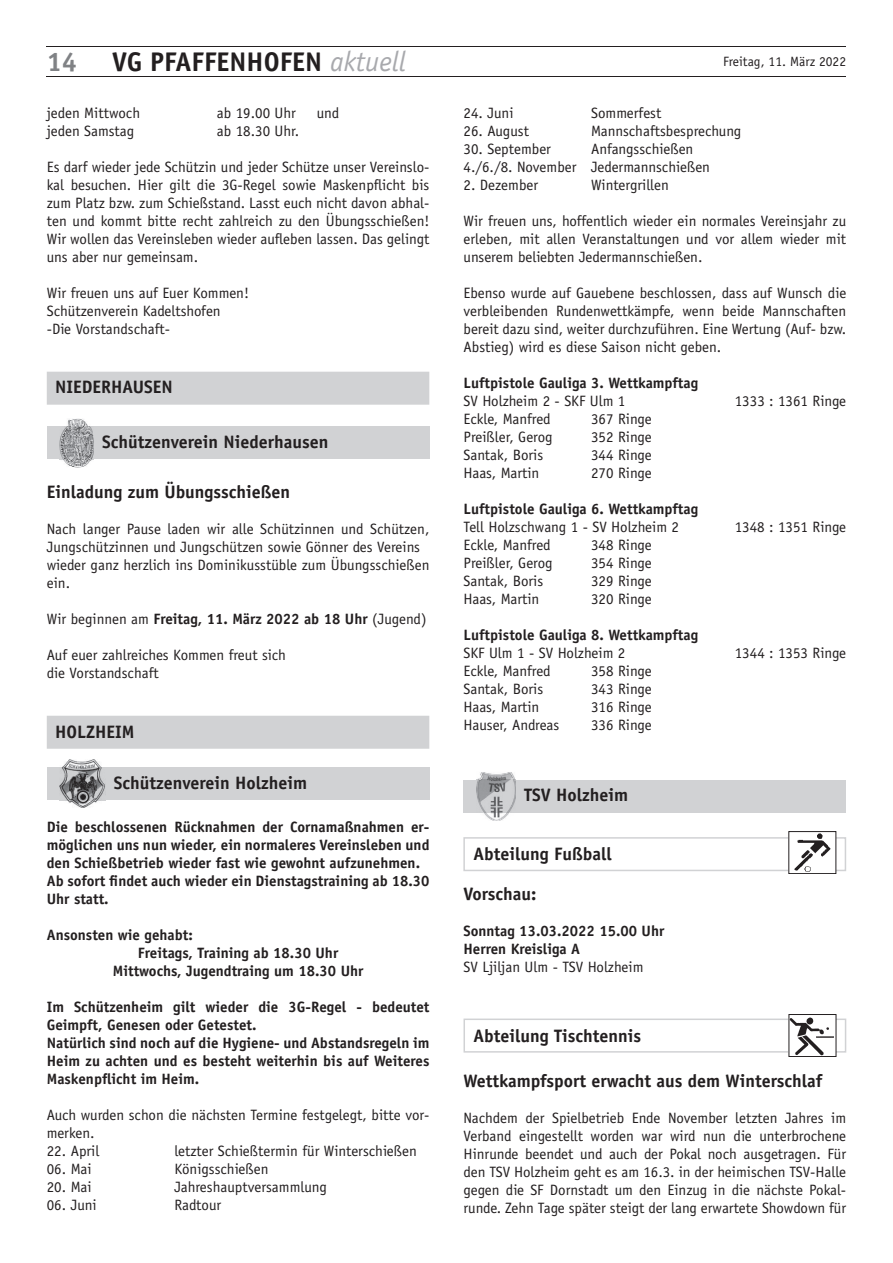
<style>
.page{position:relative;width:893px;height:1263px;background:#fff}
.page>*{position:absolute;margin:0;border:0;box-sizing:border-box;transform-origin:0 0}
.t1{font:700 27px "Officina Sans";color:#231f20}
.t2{font:700 27px "Officina Sans";color:#808285}
.t3{font:700 18px/39.6px "Officina Sans";color:#231f20}
.t4{font:15px/18px "Officina Sans";color:#231f20}
.t5{font:700 15px/18px "Officina Sans";color:#231f20}
.t6{font:13.5px "Officina Sans";color:#231f20}
.s1{font-weight:400;font-style:italic;font-size:28.35px;color:#a8a9ad}
.s2{font-weight:400}
</style>
<div class="page">
<hr style="left:47px;top:76px;width:799px;height:1px;background:#231f20">
<hr style="left:47px;top:47px;width:799px;height:1px;background:#231f20">
<div style="left:47px;top:372px;width:382px;height:33px;background:#d1d2d4"></div>
<div style="left:47px;top:426px;width:382px;height:33px;background:#d1d2d4"></div>
<img style="left:60px;top:418px;width:34px;height:49px">
<img style="left:60px;top:426px;width:34px;height:33px">
<div style="left:47px;top:716px;width:382px;height:33px;background:#d1d2d4"></div>
<div style="left:47px;top:767px;width:382px;height:33px;background:#d1d2d4"></div>
<img style="left:60px;top:759px;width:45px;height:49px">
<img style="left:60px;top:767px;width:45px;height:33px">
<div style="left:463px;top:779px;width:383px;height:33px;background:#d1d2d4"></div>
<img style="left:477px;top:772px;width:39px;height:49px">
<img style="left:477px;top:779px;width:39px;height:33px">
<div style="left:463px;top:837px;width:383px;height:34px;border:2px solid #d1d2d4"></div>
<div style="left:789px;top:831px;width:47px;height:42px;background:#fff"></div>
<img style="left:795px;top:833px;width:35px;height:39px">
<div style="left:788px;top:831px;width:48px;height:43px;border:1px solid #231f20"></div>
<div style="left:463px;top:1018px;width:383px;height:34px;border:2px solid #d1d2d4"></div>
<div style="left:789px;top:1014px;width:47px;height:42px;background:#fff"></div>
<img style="left:791px;top:1017px;width:42px;height:38px">
<div style="left:789px;top:1014px;width:47px;height:43px;border:1px solid #231f20"></div>
<h1 class="t2" style="left:47px;top:45px;width:32px">14</h1>
<h1 class="t1" style="left:112px;top:45px;width:295px">VG PFAFFENHOFEN <span class="s1">aktuell</span></h1>
<p class="t6" style="left:723px;top:53px;width:124px">Freitag, 11. März 2022</p>
<p class="t4" style="left:47px;top:104px;width:95px">jeden Mittwoch</p>
<p class="t4" style="left:217px;top:104px;width:81px">ab 19.00 Uhr</p>
<p class="t4" style="left:317px;top:104px;width:24px">und</p>
<p class="t4" style="left:47px;top:122px;width:89px">jeden Samstag</p>
<p class="t4" style="left:217px;top:122px;width:84px">ab 18.30 Uhr.</p>
<p class="t4" style="left:47px;top:158px;width:384px;text-align:justify">Es darf wieder jede Schützin und jeder Schütze unser Vereinslo&shy;kal besuchen. Hier gilt die 3G-Regel sowie Maskenpflicht bis zum Platz bzw. zum Schießstand. Lasst euch nicht davon abhal&shy;ten und kommt bitte recht zahlreich zu den Übungsschießen!<br>Wir wollen das Vereinsleben wieder aufleben lassen. Das gelingt uns aber nur gemeinsam.</p>
<p class="t4" style="left:47px;top:284px;width:204px">Wir freuen uns auf Euer Kommen!<br>Schützenverein Kadeltshofen<br>-Die Vorstandschaft-</p>
<p class="t4" style="left:463px;top:103px;width:51px">24. Juni</p>
<p class="t4" style="left:591px;top:103px;width:72px">Sommerfest</p>
<p class="t4" style="left:463px;top:121px;width:67px">26. August</p>
<p class="t4" style="left:591px;top:121px;width:152px">Mannschaftsbesprechung</p>
<p class="t4" style="left:463px;top:139px;width:89px">30. September</p>
<p class="t4" style="left:463px;top:139px;width:248px;text-indent:128px">Anfangsschießen<br>4./6./8. November Jedermannschießen</p>
<p class="t4" style="left:463px;top:175px;width:76px">2. Dezember</p>
<p class="t4" style="left:591px;top:175px;width:79px">Wintergrillen</p>
<p class="t4" style="left:463px;top:211px;width:384px;text-align:justify">Wir freuen uns, hoffentlich wieder ein normales Vereinsjahr zu erleben, mit allen Veranstaltungen und vor allem wieder mit unserem beliebten Jedermannschießen.</p>
<p class="t4" style="left:463px;top:283px;width:384px;text-align:justify">Ebenso wurde auf Gauebene beschlossen, dass auf Wunsch die verbleibenden Rundenwettkämpfe, wenn beide Mannschaften bereit dazu sind, weiter durchzuführen. Eine Wertung (Auf- bzw.<br>Abstieg) wird es diese Saison nicht geben.</p>
<p class="t5" style="left:463px;top:373px;width:236px">Luftpistole Gauliga 3. Wettkampftag</p>
<p class="t4" style="left:463px;top:391px;width:163px">SV Holzheim 2 - SKF Ulm 1</p>
<p class="t4" style="left:735px;top:391px;width:113px">1333 : 1361 Ringe</p>
<p class="t4" style="left:463px;top:409px;width:89px">Eckle, Manfred</p>
<p class="t4" style="left:591px;top:409px;width:62px">367 Ringe</p>
<p class="t4" style="left:463px;top:427px;width:91px">Preißler, Gerog</p>
<p class="t4" style="left:591px;top:427px;width:62px">352 Ringe</p>
<p class="t4" style="left:463px;top:445px;width:81px">Santak, Boris</p>
<p class="t4" style="left:591px;top:445px;width:62px">344 Ringe</p>
<p class="t4" style="left:463px;top:463px;width:77px">Haas, Martin</p>
<p class="t4" style="left:591px;top:463px;width:62px">270 Ringe</p>
<p class="t5" style="left:463px;top:499px;width:236px">Luftpistole Gauliga 6. Wettkampftag</p>
<p class="t4" style="left:463px;top:517px;width:217px">Tell Holzschwang 1 - SV Holzheim 2</p>
<p class="t4" style="left:735px;top:517px;width:113px">1348 : 1351 Ringe</p>
<p class="t4" style="left:463px;top:535px;width:89px">Eckle, Manfred</p>
<p class="t4" style="left:591px;top:535px;width:62px">348 Ringe</p>
<p class="t4" style="left:463px;top:553px;width:91px">Preißler, Gerog</p>
<p class="t4" style="left:591px;top:553px;width:62px">354 Ringe</p>
<p class="t4" style="left:463px;top:571px;width:81px">Santak, Boris</p>
<p class="t4" style="left:591px;top:571px;width:62px">329 Ringe</p>
<p class="t4" style="left:463px;top:589px;width:77px">Haas, Martin</p>
<p class="t4" style="left:591px;top:589px;width:62px">320 Ringe</p>
<p class="t5" style="left:463px;top:625px;width:236px">Luftpistole Gauliga 8. Wettkampftag</p>
<p class="t4" style="left:463px;top:643px;width:163px">SKF Ulm 1 - SV Holzheim 2</p>
<p class="t4" style="left:735px;top:643px;width:113px">1344 : 1353 Ringe</p>
<p class="t4" style="left:463px;top:661px;width:89px">Eckle, Manfred</p>
<p class="t4" style="left:591px;top:661px;width:62px">358 Ringe</p>
<p class="t4" style="left:463px;top:679px;width:81px">Santak, Boris</p>
<p class="t4" style="left:591px;top:679px;width:62px">343 Ringe</p>
<p class="t4" style="left:463px;top:697px;width:77px">Haas, Martin</p>
<p class="t4" style="left:591px;top:697px;width:62px">316 Ringe</p>
<p class="t4" style="left:463px;top:715px;width:97px">Hauser, Andreas</p>
<p class="t4" style="left:591px;top:715px;width:62px">336 Ringe</p>
<p class="t3" style="left:55px;top:367px;width:119px">NIEDERHAUSEN</p>
<p class="t3" style="left:102px;top:422px;width:228px">Schützenverein Niederhausen</p>
<p class="t3" style="left:47px;top:471px;width:245px">Einladung zum Übungsschießen</p>
<p class="t4" style="left:47px;top:520px;width:384px">Nach langer Pause laden wir alle Schützinnen und Schützen, Jungschützinnen und Jungschützen sowie Gönner des Vereins wieder ganz herzlich ins Dominikusstüble zum Übungsschießen ein.</p>
<p class="t5" style="left:47px;top:609px;width:381px"><span class="s2">Wir beginnen am</span> Freitag, 11. März 2022 ab 18 Uhr <span class="s2">(Jugend)</span></p>
<p class="t4" style="left:47px;top:646px;width:241px">Auf euer zahlreiches Kommen freut sich die Vorstandschaft</p>
<p class="t3" style="left:55px;top:711px;width:81px">HOLZHEIM</p>
<p class="t3" style="left:114px;top:763px;width:195px">Schützenverein Holzheim</p>
<p class="t5" style="left:47px;top:818px;width:384px">Die beschlossenen Rücknahmen der Cornamaßnahmen er&shy;möglichen uns nun wieder, ein normaleres Vereinsleben und den Schießbetrieb wieder fast wie gewohnt aufzunehmen.<br>Ab sofort findet auch wieder ein Dienstagstraining ab 18.30<br>Uhr statt.</p>
<p class="t5" style="left:47px;top:926px;width:148px">Ansonsten wie gehabt:</p>
<p class="t5" style="left:138px;top:944px;width:202px">Freitags, Training ab 18.30 Uhr</p>
<p class="t5" style="left:113px;top:962px;width:252px">Mittwochs, Jugendtraing um 18.30 Uhr</p>
<p class="t5" style="left:47px;top:998px;width:384px">Im Schützenheim gilt wieder die 3G-Regel - bedeutet Geimpft, Genesen oder Getestet.<br>Natürlich sind noch auf die Hygiene- und Abstandsregeln im Heim zu achten und es besteht weiterhin bis auf Weiteres Maskenpflicht im Heim.</p>
<p class="t4" style="left:47px;top:1106px;width:384px">Auch wurden schon die nächsten Termine festgelegt, bitte vor&shy;merken.</p>
<p class="t4" style="left:47px;top:1142px;width:54px">22. April</p>
<p class="t4" style="left:174px;top:1142px;width:244px">letzter Schießtermin für Winterschießen</p>
<p class="t4" style="left:47px;top:1160px;width:46px">06. Mai</p>
<p class="t4" style="left:174px;top:1160px;width:96px">Königsschießen</p>
<p class="t4" style="left:47px;top:1178px;width:46px">20. Mai</p>
<p class="t4" style="left:174px;top:1178px;width:154px">Jahreshauptversammlung</p>
<p class="t4" style="left:47px;top:1196px;width:51px">06. Juni</p>
<p class="t4" style="left:174px;top:1196px;width:48px">Radtour</p>
<p class="t3" style="left:524px;top:775px;width:105px">TSV Holzheim</p>
<p class="t3" style="left:463px;top:834px;width:150px;text-indent:10px">Abteilung Fußball<br>Vorschau:</p>
<p class="t5" style="left:463px;top:921px;width:202px">Sonntag 13.03.2022 15.00 Uhr<br>Herren Kreisliga A</p>
<p class="t4" style="left:463px;top:958px;width:181px">SV Ljiljan Ulm - TSV Holzheim</p>
<p class="t3" style="left:473px;top:1015px;width:169px">Abteilung Tischtennis</p>
<p class="t3" style="left:463px;top:1061px;width:360px">Wettkampfsport erwacht aus dem Winterschlaf</p>
<p class="t4" style="left:463px;top:1109px;width:384px;text-align:justify">Nachdem der Spielbetrieb Ende November letzten Jahres im Verband eingestellt worden war wird nun die unterbrochene Hinrunde beendet und auch der Pokal noch ausgetragen. Für den TSV Holzheim geht es am 16.3. in der heimischen TSV-Halle gegen die SF Dornstadt um den Einzug in die nächste Pokal&shy;runde. Zehn Tage später steigt der lang erwartete Showdown für</p>
</div>
